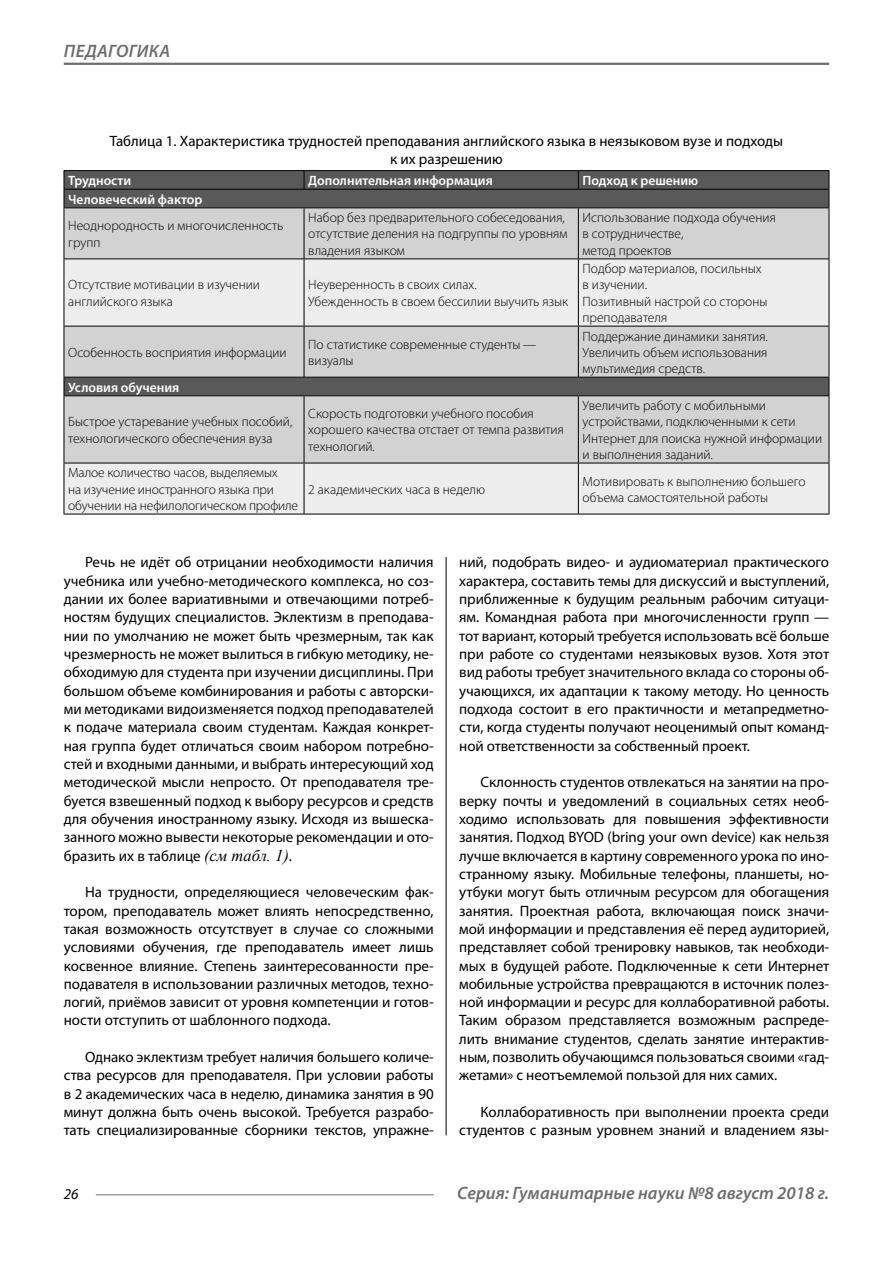
<style>
.page{position:relative;width:893px;height:1263px;background:#fff}
.page>*{position:absolute;margin:0;border:0;box-sizing:border-box;transform-origin:0 0}
.t1{font:italic 600 18px "Myriad Pro";color:#6e6e6e}
.Normal{font:15px/18.3px "Myriad Pro";letter-spacing:-.005em;color:#000;text-align:justify}
.podpis{font:15px/18.3px "Myriad Pro";color:#000;text-align:center}
.t2{font:italic 15px "Myriad Pro";color:#000}
.Tab_content{font:300 13.5px/16.2px "Myriad Pro";color:#000}
.Tab_header{font:600 13.5px "Myriad Pro";color:#fff}
.s1{font-family:"Times New Roman";font-style:italic;font-size:16.5px}
</style>
<div class="page">
<hr style="left:64px;top:63px;width:765px;height:2px;background:#6e6e6e">
<hr style="left:96px;top:1194px;width:338px;height:1px;background:#6e6e6e">
<div style="left:65px;top:171px;width:764px;height:36px;background:#595959"></div>
<div style="left:65px;top:208px;width:764px;height:50px;background:#d2d2d2"></div>
<svg style="left:65px;top:259px;width:764px;height:255px;background:#d4d4d4"></svg>
<svg style="left:304px;top:171px;width:1px;height:18px"></svg>
<svg style="left:578px;top:171px;width:1px;height:18px"></svg>
<hr style="left:64px;top:208px;width:1px;height:50px;background:#000">
<hr style="left:304px;top:208px;width:1px;height:50px;background:#000">
<hr style="left:578px;top:208px;width:1px;height:50px;background:#000">
<hr style="left:829px;top:208px;width:1px;height:50px;background:#000">
<hr style="left:64px;top:258px;width:240px;height:1px;background:#000">
<hr style="left:64px;top:259px;width:1px;height:67px;background:#000">
<hr style="left:304px;top:258px;width:274px;height:1px;background:#000">
<hr style="left:304px;top:259px;width:1px;height:67px;background:#000">
<hr style="left:578px;top:258px;width:251px;height:1px;background:#000">
<hr style="left:578px;top:259px;width:1px;height:67px;background:#000">
<hr style="left:829px;top:259px;width:1px;height:67px;background:#000">
<hr style="left:64px;top:326px;width:240px;height:1px;background:#000">
<hr style="left:64px;top:326px;width:1px;height:51px;background:#000">
<hr style="left:304px;top:326px;width:274px;height:1px;background:#000">
<hr style="left:304px;top:326px;width:1px;height:51px;background:#000">
<hr style="left:578px;top:326px;width:251px;height:1px;background:#000">
<hr style="left:578px;top:326px;width:1px;height:51px;background:#000">
<hr style="left:829px;top:326px;width:1px;height:51px;background:#000">
<hr style="left:64px;top:396px;width:1px;height:67px;background:#000">
<hr style="left:304px;top:396px;width:1px;height:67px;background:#000">
<hr style="left:578px;top:396px;width:1px;height:67px;background:#000">
<hr style="left:829px;top:396px;width:1px;height:67px;background:#000">
<hr style="left:64px;top:463px;width:240px;height:1px;background:#000">
<hr style="left:64px;top:463px;width:1px;height:51px;background:#000">
<hr style="left:304px;top:463px;width:274px;height:1px;background:#000">
<hr style="left:304px;top:463px;width:1px;height:51px;background:#000">
<hr style="left:578px;top:463px;width:251px;height:1px;background:#000">
<hr style="left:578px;top:463px;width:1px;height:51px;background:#000">
<hr style="left:829px;top:463px;width:1px;height:51px;background:#000">
<hr style="left:64px;top:514px;width:240px;height:1px;background:#000">
<hr style="left:304px;top:514px;width:274px;height:1px;background:#000">
<hr style="left:578px;top:514px;width:251px;height:1px;background:#000">
<hr style="left:64px;top:170px;width:240px;height:1px;background:#000">
<hr style="left:304px;top:170px;width:274px;height:1px;background:#000">
<hr style="left:578px;top:170px;width:251px;height:1px;background:#000">
<hr style="left:64px;top:377px;width:240px;height:1px;background:#000">
<svg style="left:64px;top:377px;width:1px;height:18px"></svg>
<hr style="left:304px;top:377px;width:274px;height:1px;background:#000">
<hr style="left:578px;top:377px;width:251px;height:1px;background:#000">
<svg style="left:829px;top:377px;width:1px;height:18px"></svg>
<hr style="left:64px;top:395px;width:240px;height:1px;background:#000">
<hr style="left:304px;top:395px;width:274px;height:1px;background:#000">
<hr style="left:578px;top:395px;width:251px;height:1px;background:#000">
<hr style="left:64px;top:189px;width:240px;height:1px;background:#000">
<svg style="left:64px;top:171px;width:1px;height:36px"></svg>
<hr style="left:304px;top:189px;width:274px;height:1px;background:#000">
<hr style="left:578px;top:189px;width:251px;height:1px;background:#000">
<svg style="left:829px;top:171px;width:1px;height:36px"></svg>
<hr style="left:64px;top:207px;width:240px;height:1px;background:#000">
<hr style="left:304px;top:207px;width:274px;height:1px;background:#000">
<hr style="left:578px;top:207px;width:251px;height:1px;background:#000">
<hr style="left:446px;top:557px;width:1px;height:578px;background:#000">
<p class="t1" style="left:64px;top:39px;width:24px">Педагогика</p>
<p class="podpis" style="left:110px;top:131px;width:675px">Таблица 1. Характеристика трудностей преподавания английского языка в неязыковом вузе и подходы к их разрешению</p>
<p class="Tab_header" style="left:68px;top:172px;width:64px">Трудности</p>
<p class="Tab_header" style="left:308px;top:172px;width:186px">Дополнительная информация</p>
<p class="Tab_header" style="left:583px;top:172px;width:117px">Подход к решению</p>
<p class="Tab_header" style="left:68px;top:190px;width:136px">Человеческий фактор</p>
<p class="Tab_content" style="left:68px;top:218px;width:217px">Неоднородность и многочисленность групп</p>
<p class="Tab_content" style="left:308px;top:209px;width:261px">Набор без предварительного собеседования, отсутствие деления на подгруппы по уровням владения языком</p>
<p class="Tab_content" style="left:583px;top:209px;width:195px">Использование подхода обучения в сотрудничестве,</p>
<p class="Tab_content" style="left:583px;top:242px;width:91px">метод проектов</p>
<p class="Tab_content" style="left:68px;top:277px;width:193px">Отсутствие мотивации в изучении английского языка</p>
<p class="Tab_content" style="left:308px;top:277px;width:170px">Неуверенность в своих силах.</p>
<p class="Tab_content" style="left:308px;top:293px;width:261px">Убежденность в своем бессилии выучить язык</p>
<p class="Tab_content" style="left:68px;top:344px;width:220px">Особенность восприятия информации</p>
<p class="Tab_content" style="left:308px;top:336px;width:229px">По статистике современные студенты — визуалы</p>
<p class="Tab_content" style="left:583px;top:261px;width:181px">Подбор материалов, посильных в изучении.</p>
<p class="Tab_content" style="left:583px;top:293px;width:187px">Позитивный настрой со стороны преподавателя</p>
<p class="Tab_content" style="left:583px;top:328px;width:187px">Поддержание динамики занятия.</p>
<p class="Tab_content" style="left:583px;top:344px;width:186px">Увеличить объем использования мультимедия средств.</p>
<p class="Tab_header" style="left:68px;top:378px;width:113px">Условия обучения</p>
<p class="Tab_content" style="left:68px;top:414px;width:226px">Быстрое устаревание учебных пособий, технологического обеспечения вуза</p>
<p class="Tab_content" style="left:308px;top:406px;width:257px">Скорость подготовки учебного пособия хорошего качества отстает от темпа развития технологий.</p>
<p class="Tab_content" style="left:583px;top:397px;width:241px">Увеличить работу с мобильными устройствами, подключенными к сети<br>Интернет для поиска нужной информации и выполнения заданий.</p>
<p class="Tab_content" style="left:68px;top:465px;width:231px">Малое количество часов, выделяемых<br>на изучение иностранного языка при обучении на нефилологическом профиле</p>
<p class="Tab_content" style="left:308px;top:481px;width:178px">2 академических часа в неделю</p>
<p class="Tab_content" style="left:583px;top:473px;width:224px">Мотивировать к выполнению большего объема самостоятельной работы</p>
<p class="Normal" style="left:64px;top:553px;width:371px;text-indent:21px">Речь не идёт об отрицании необходимости наличия учебника или учебно-методического комплекса, но соз&shy;дании их более вариативными и отвечающими потреб&shy;ностям будущих специалистов. Эклектизм в преподава&shy;нии по умолчанию не может быть чрезмерным, так как чрезмерность не может вылиться в гибкую методику, не&shy;обходимую для студента при изучении дисциплины. При большом объеме комбинирования и работы с авторски&shy;ми методиками видоизменяется подход преподавателей к подаче материала своим студентам. Каждая конкрет&shy;ная группа будет отличаться своим набором потребно&shy;стей и входными данными, и выбрать интересующий ход методической мысли непросто. От преподавателя тре&shy;буется взвешенный подход к выбору ресурсов и средств для обучения иностранному языку. Исходя из вышеска&shy;занного можно вывести некоторые рекомендации и ото&shy;бразить их в таблице <span class="s1">(см табл. 1)</span>.</p>
<p class="Normal" style="left:64px;top:883px;width:371px;text-indent:21px">На трудности, определяющиеся человеческим фак&shy;тором, преподаватель может влиять непосредственно, такая возможность отсутствует в случае со сложными условиями обучения, где преподаватель имеет лишь косвенное влияние. Степень заинтересованности пре&shy;подавателя в использовании различных методов, техно&shy;логий, приёмов зависит от уровня компетенции и готов&shy;ности отступить от шаблонного подхода.</p>
<p class="Normal" style="left:64px;top:1048px;width:371px;text-indent:21px">Однако эклектизм требует наличия большего количе&shy;ства ресурсов для преподавателя. При условии работы в 2 академических часа в неделю, динамика занятия в 90 минут должна быть очень высокой. Требуется разрабо&shy;тать специализированные сборники текстов, упражне-</p>
<p class="Normal" style="left:459px;top:553px;width:371px">ний, подобрать видео- и аудиоматериал практического характера, составить темы для дискуссий и выступлений, приближенные к будущим реальным рабочим ситуаци&shy;ям. Командная работа при многочисленности групп — тот вариант, который требуется использовать всё больше при работе со студентами неязыковых вузов. Хотя этот вид работы требует значительного вклада со стороны об&shy;учающихся, их адаптации к такому методу. Но ценность подхода состоит в его практичности и метапредметно&shy;сти, когда студенты получают неоценимый опыт команд&shy;ной ответственности за собственный проект.</p>
<p class="Normal" style="left:459px;top:773px;width:371px;text-indent:21px">Склонность студентов отвлекаться на занятии на про&shy;верку почты и уведомлений в социальных сетях необ&shy;ходимо использовать для повышения эффективности занятия. Подход BYOD (bring your own device) как нельзя лучше включается в картину современного урока по ино&shy;странному языку. Мобильные телефоны, планшеты, но&shy;утбуки могут быть отличным ресурсом для обогащения занятия. Проектная работа, включающая поиск значи&shy;мой информации и представления её перед аудиторией, представляет собой тренировку навыков, так необходи&shy;мых в будущей работе. Подключенные к сети Интернет мобильные устройства превращаются в источник полез&shy;ной информации и ресурс для коллаборативной работы.<br>Таким образом представляется возможным распреде&shy;лить внимание студентов, сделать занятие интерактив&shy;ным, позволить обучающимся пользоваться своими «гад&shy;жетами» с неотъемлемой пользой для них самих.</p>
<p class="Normal" style="left:459px;top:1103px;width:371px;text-align:right">Коллаборативность при выполнении проекта среди студентов с разным уровнем знаний и владением язы-</p>
<p class="t2" style="left:64px;top:1185px;width:16px">26</p>
<p class="t1" style="left:457px;top:1182px;width:373px">Серия: Гуманитарные науки №8 август 2018 г.</p>
</div>
